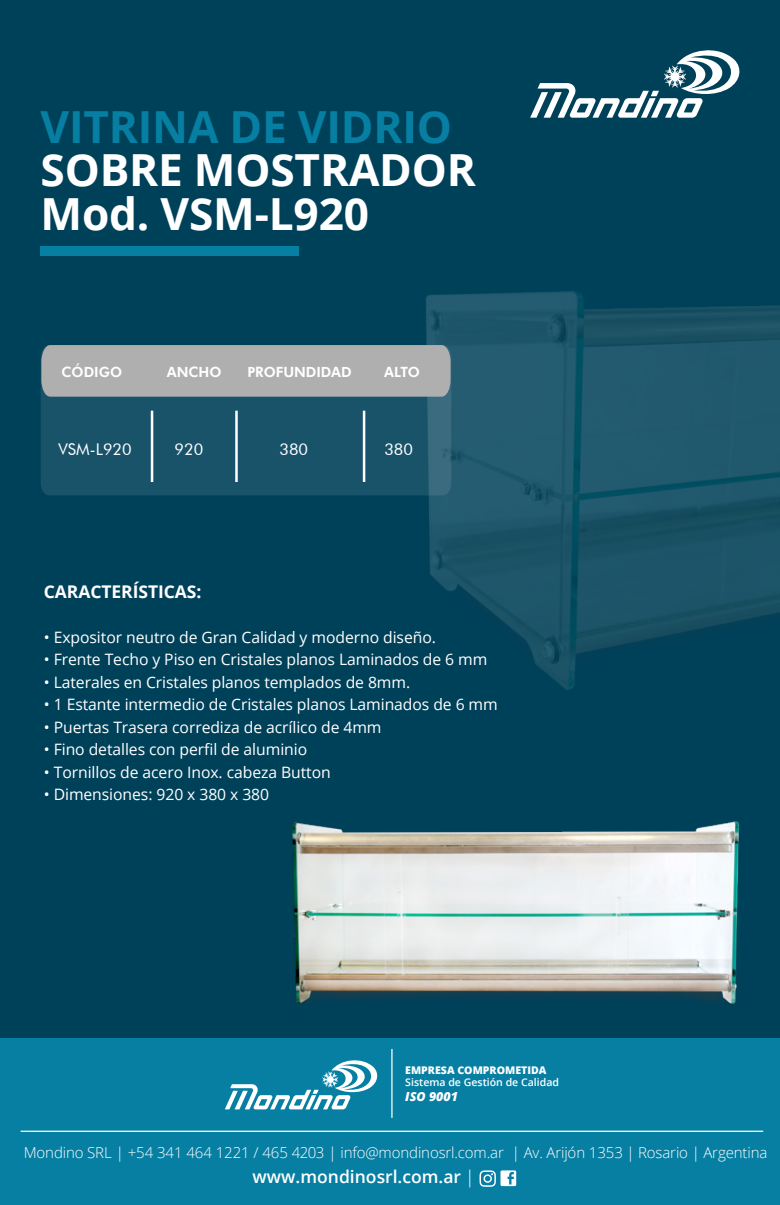
<style>
.page{position:relative;width:780px;height:1205px;background:#00415a}
.page>*{position:absolute;margin:0;border:0;box-sizing:border-box;transform-origin:0 0}
.t1{font:700 44.25px/43.6px "Open Sans";letter-spacing:-.005em;color:#fff}
.t2{font:700 44.25px "Open Sans";letter-spacing:-.005em;color:#077fa3}
.t3{font:600 17.5px "Open Sans";color:#fff}
.t4{font:700 17.5px "Open Sans";letter-spacing:-.005em;color:#fff}
.t5{font:16.12px "Futura BT";color:#fff}
.t6{font:15.75px "Open Sans";letter-spacing:-.005em;color:#fff}
.t7{font:300 15px "Open Sans";letter-spacing:-.01em;color:#fff}
.t8{font:700 14px "Futura BT";color:#fff}
.t9{font:italic 800 12.5px "Open Sans";color:#fff}
.t10{font:600 10.5px "Open Sans";color:#fff}
.t11{font:800 10.5px "Open Sans";color:#fff}
.s1{font-weight:300}
</style>
<div class="page">
<img style="left:426px;top:291px;width:354px;height:399px">
<div style="left:0;top:1039px;width:780px;height:166px;background:#077fa3"></div>
<svg style="left:479px;top:1170px;width:37px;height:17px"></svg>
<hr style="left:21px;top:1130px;width:742px;height:2px;background:#fff">
<svg style="left:225px;top:1084px;width:21px;height:25px"></svg>
<svg style="left:530px;top:50px;width:210px;height:68px"></svg>
<div style="left:41px;top:345px;width:410px;height:150px;background:#19536a"></div>
<hr style="left:151px;top:411px;width:2px;height:71px;background:#fff">
<hr style="left:235px;top:411px;width:3px;height:71px;background:#fff">
<hr style="left:363px;top:411px;width:2px;height:71px;background:#fff">
<div style="left:41px;top:345px;width:409px;height:52px;background:#afafaf"></div>
<div style="left:41px;top:246px;width:258px;height:10px;background:#077fa3"></div>
<img style="left:246px;top:821px;width:534px;height:297px">
<h1 class="t2" style="left:41px;top:95px;width:413px">VITRINA DE VIDRIO</h1>
<h1 class="t1" style="left:41px;top:147px;width:437px">SOBRE MOSTRADOR<br>Mod. VSM-L920</h1>
<p class="t8" style="left:62px;top:363px;width:62px">CÓDIGO</p>
<p class="t8" style="left:167px;top:363px;width:56px">ANCHO</p>
<p class="t8" style="left:247px;top:363px;width:106px">PROFUNDIDAD</p>
<p class="t8" style="left:384px;top:363px;width:37px">ALTO</p>
<p class="t5" style="left:59px;top:439px;width:75px">VSM-L920</p>
<p class="t5" style="left:175px;top:439px;width:30px">920</p>
<p class="t5" style="left:279px;top:439px;width:30px">380</p>
<p class="t5" style="left:384px;top:439px;width:30px">380</p>
<p class="t4" style="left:44px;top:579px;width:159px">CARACTERÍSTICAS:</p>
<p class="t6" style="left:44px;top:626px;width:393px">• Expositor neutro de Gran Calidad y moderno diseño.</p>
<p class="t6" style="left:44px;top:649px;width:445px">• Frente Techo y Piso en Cristales planos Laminados de 6 mm</p>
<p class="t6" style="left:44px;top:671px;width:368px">• Laterales en Cristales planos templados de 8mm.</p>
<p class="t6" style="left:44px;top:694px;width:455px">• 1 Estante intermedio de Cristales planos Laminados de 6 mm</p>
<p class="t6" style="left:44px;top:716px;width:339px">• Puertas Trasera corrediza de acrílico de 4mm</p>
<p class="t6" style="left:44px;top:739px;width:265px">• Fino detalles con perfil de aluminio</p>
<p class="t6" style="left:44px;top:761px;width:288px">• Tornillos de acero Inox. cabeza Button</p>
<p class="t6" style="left:44px;top:784px;width:227px">• Dimensiones: 920 x 380 x 380</p>
<p class="t11" style="left:403px;top:1062px;width:143px">EMPRESA COMPROMETIDA</p>
<p class="t10" style="left:403px;top:1075px;width:155px">Sistema de Gestión de Calidad</p>
<p class="t9" style="left:403px;top:1087px;width:54px">ISO 9001</p>
<p class="t11" style="left:405px;top:1062px;width:143px">EMPRESA COMPROMETIDA</p>
<p class="t10" style="left:405px;top:1075px;width:155px">Sistema de Gestión de Calidad</p>
<p class="t9" style="left:405px;top:1087px;width:54px">ISO 9001</p>
<p class="t7" style="left:22px;top:1142px;width:745px">Mondino SRL | +54 341 464 1221 / 465 4203 | info@mondinosrl.com.ar | Av. Arijón 1353 | Rosario | Argentina</p>
<p class="t7" style="left:24px;top:1142px;width:745px">Mondino SRL | +54 341 464 1221 / 465 4203 | info@mondinosrl.com.ar | Av. Arijón 1353 | Rosario | Argentina</p>
<p class="t3" style="left:252px;top:1164px;width:223px">www.mondinosrl.com.ar <span class="s1">|</span></p>
</div>
